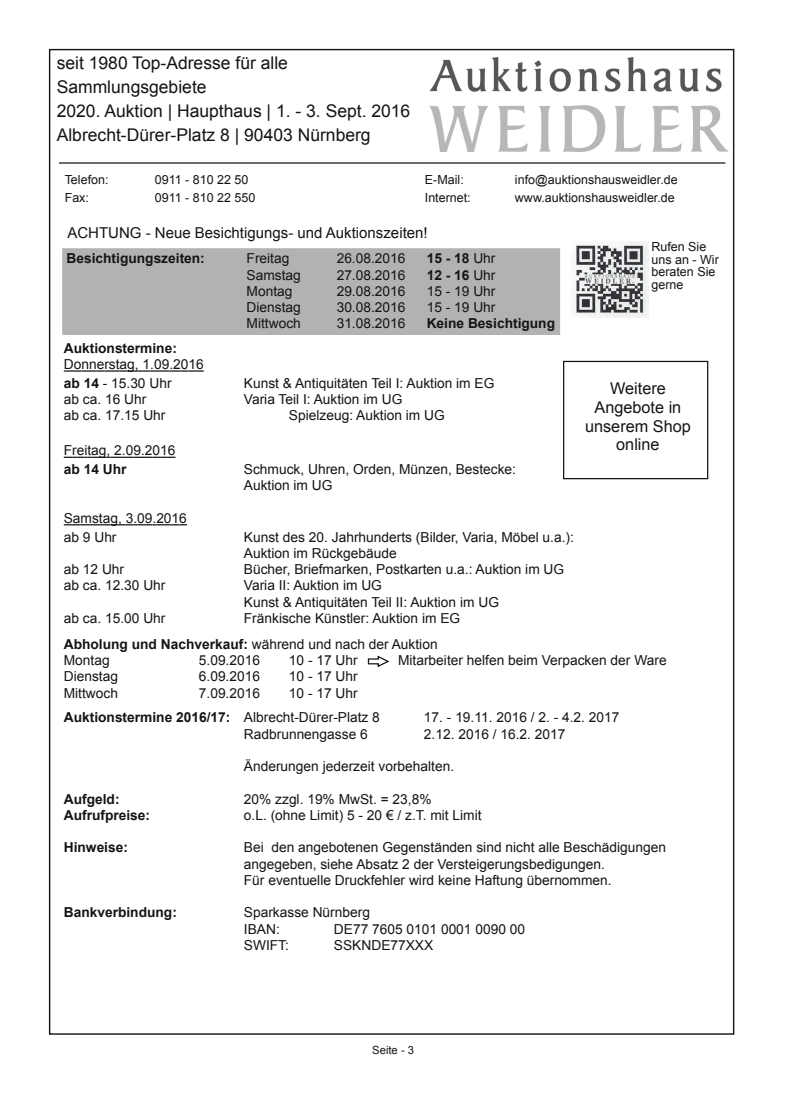
<style>
.page{position:relative;width:787px;height:1095px;background:#fff}
.page>*{position:absolute;margin:0;border:0;box-sizing:border-box;transform-origin:0 0}
.t1{font:17.5px/23.8px "Arial";color:#161413}
.t2{font:16.25px/18.8px "Arial";color:#161413;text-align:center}
.t3{font:15px "Arial";color:#161413}
.t4{font:13.75px/16.2px "Arial";color:#161413}
.t5{font:700 13.75px "Arial";color:#161413}
.t6{font:12.5px/12.5px "Arial";color:#161413}
.t7{font:11.25px "Arial";color:#161413}
.s1{font-weight:400}
.s2{font-weight:700}
</style>
<div class="page">
<div style="left:63px;top:249px;width:496px;height:85px;background:#b0b2b4"></div>
<div style="left:62px;top:248px;width:498px;height:87px;border:1px solid #b0b2b4"></div>
<div style="left:563px;top:361px;width:145px;height:118px;border:1px solid #161413"></div>
<svg style="left:64px;top:370px;width:140px;height:2px"></svg>
<svg style="left:64px;top:457px;width:111px;height:1px"></svg>
<svg style="left:64px;top:524px;width:123px;height:1px"></svg>
<svg style="left:367px;top:655px;width:23px;height:13px"></svg>
<hr style="left:59px;top:162px;width:666px;height:2px;background:#161413">
<img style="left:574px;top:242px;width:74px;height:76px">
<img style="left:430px;top:57px;width:298px;height:95px">
<p class="t1" style="left:57px;top:53px;width:355px">seit 1980 Top-Adresse für alle Sammlungsgebiete<br>2020. Auktion | Haupthaus | 1. - 3. Sept. 2016<br>Albrecht-Dürer-Platz 8 | 90403 Nürnberg</p>
<p class="t6" style="left:65px;top:174px;width:45px">Telefon:</p>
<p class="t6" style="left:155px;top:174px;width:95px">0911 - 810 22 50</p>
<p class="t6" style="left:425px;top:174px;width:40px">E-Mail:</p>
<p class="t6" style="left:515px;top:174px;width:164px">info@auktionshausweidler.de</p>
<p class="t6" style="left:65px;top:193px;width:26px">Fax:</p>
<p class="t6" style="left:155px;top:193px;width:102px">0911 - 810 22 550</p>
<p class="t6" style="left:425px;top:193px;width:47px">Internet:</p>
<p class="t6" style="left:515px;top:193px;width:161px">www.auktionshausweidler.de</p>
<p class="t3" style="left:67px;top:227px;width:362px">ACHTUNG - Neue Besichtigungs- und Auktionszeiten!</p>
<p class="t5" style="left:67px;top:253px;width:140px">Besichtigungszeiten:</p>
<p class="t4" style="left:247px;top:252px;width:44px">Freitag</p>
<p class="t4" style="left:337px;top:252px;width:70px">26.08.2016</p>
<p class="t5" style="left:427px;top:253px;width:70px">15 - 18 <span class="s1">Uhr</span></p>
<p class="t4" style="left:247px;top:268px;width:56px">Samstag</p>
<p class="t4" style="left:337px;top:268px;width:70px">27.08.2016</p>
<p class="t5" style="left:427px;top:270px;width:70px">12 - 16 <span class="s1">Uhr</span></p>
<p class="t4" style="left:247px;top:284px;width:47px">Montag</p>
<p class="t4" style="left:337px;top:284px;width:70px">29.08.2016</p>
<p class="t4" style="left:427px;top:284px;width:70px">15 - 19 Uhr</p>
<p class="t4" style="left:247px;top:300px;width:56px">Dienstag</p>
<p class="t4" style="left:337px;top:300px;width:70px">30.08.2016</p>
<p class="t4" style="left:427px;top:300px;width:70px">15 - 19 Uhr</p>
<p class="t4" style="left:247px;top:317px;width:56px">Mittwoch</p>
<p class="t4" style="left:337px;top:317px;width:70px">31.08.2016</p>
<p class="t5" style="left:427px;top:318px;width:130px">Keine Besichtigung</p>
<p class="t5" style="left:64px;top:343px;width:115px">Auktionstermine:</p>
<p class="t4" style="left:64px;top:356px;width:141px;line-height:18.8px">Donnerstag, 1.09.2016 <span class="s2">ab 14</span> - 15.30 Uhr</p>
<p class="t4" style="left:244px;top:376px;width:252px">Kunst &amp; Antiquitäten Teil I: Auktion im EG</p>
<p class="t4" style="left:64px;top:392px;width:84px">ab ca. 16 Uhr</p>
<p class="t4" style="left:244px;top:392px;width:160px">Varia Teil I: Auktion im UG</p>
<p class="t4" style="left:64px;top:409px;width:103px">ab ca. 17.15 Uhr</p>
<p class="t4" style="left:289px;top:409px;width:157px">Spielzeug: Auktion im UG</p>
<p class="t4" style="left:64px;top:444px;width:113px">Freitag, 2.09.2016</p>
<p class="t5" style="left:64px;top:464px;width:64px">ab 14 Uhr</p>
<p class="t4" style="left:244px;top:462px;width:274px">Schmuck, Uhren, Orden, Münzen, Bestecke:<br>Auktion im UG</p>
<p class="t4" style="left:64px;top:510px;width:125px;line-height:18.8px">Samstag, 3.09.2016 ab 9 Uhr</p>
<p class="t4" style="left:244px;top:530px;width:331px">Kunst des 20. Jahrhunderts (Bilder, Varia, Möbel u.a.):<br>Auktion im Rückgebäude</p>
<p class="t6" style="left:651px;top:242px;width:69px">Rufen Sie uns an - Wir beraten Sie gerne</p>
<p class="t2" style="left:585px;top:380px;width:107px">Weitere<br>Angebote in unserem Shop online</p>
<p class="t4" style="left:64px;top:562px;width:62px">ab 12 Uhr</p>
<p class="t4" style="left:244px;top:562px;width:322px">Bücher, Briefmarken, Postkarten u.a.: Auktion im UG</p>
<p class="t4" style="left:64px;top:579px;width:103px">ab ca. 12.30 Uhr</p>
<p class="t4" style="left:244px;top:579px;width:257px">Varia II: Auktion im UG<br>Kunst &amp; Antiquitäten Teil II: Auktion im UG</p>
<p class="t4" style="left:64px;top:611px;width:103px">ab ca. 15.00 Uhr</p>
<p class="t4" style="left:64px;top:606px;width:398px;line-height:26px;text-indent:180px">Fränkische Künstler: Auktion im EG<br><span class="s2">Abholung und Nachverkauf:</span> während und nach der Auktion</p>
<p class="t4" style="left:64px;top:653px;width:47px">Montag</p>
<p class="t4" style="left:199px;top:653px;width:63px">5.09.2016</p>
<p class="t4" style="left:289px;top:653px;width:70px">10 - 17 Uhr</p>
<p class="t4" style="left:398px;top:653px;width:270px">Mitarbeiter helfen beim Verpacken der Ware</p>
<p class="t4" style="left:64px;top:670px;width:56px">Dienstag</p>
<p class="t4" style="left:199px;top:670px;width:63px">6.09.2016</p>
<p class="t4" style="left:289px;top:670px;width:70px">10 - 17 Uhr</p>
<p class="t4" style="left:64px;top:686px;width:56px">Mittwoch</p>
<p class="t4" style="left:199px;top:686px;width:63px">7.09.2016</p>
<p class="t4" style="left:64px;top:682px;width:318px;line-height:24.8px;text-indent:225px">10 - 17 Uhr<br><span class="s2">Auktionstermine 2016/17:</span> Albrecht-Dürer-Platz 8</p>
<p class="t4" style="left:424px;top:711px;width:197px">17. - 19.11. 2016 / 2. - 4.2. 2017</p>
<p class="t4" style="left:244px;top:727px;width:125px">Radbrunnengasse 6</p>
<p class="t4" style="left:424px;top:727px;width:143px">2.12. 2016 / 16.2. 2017</p>
<p class="t4" style="left:244px;top:759px;width:212px">Änderungen jederzeit vorbehalten.</p>
<p class="t5" style="left:64px;top:793px;width:57px">Aufgeld:</p>
<p class="t4" style="left:244px;top:792px;width:189px">20% zzgl. 19% MwSt. = 23,8%</p>
<p class="t5" style="left:64px;top:810px;width:88px">Aufrufpreise:</p>
<p class="t4" style="left:244px;top:808px;width:239px">o.L. (ohne Limit) 5 - 20 € / z.T. mit Limit</p>
<p class="t5" style="left:64px;top:842px;width:66px">Hinweise:</p>
<p class="t4" style="left:244px;top:841px;width:423px">Bei den angebotenen Gegenständen sind nicht alle Beschädigungen angegeben, siehe Absatz 2 der Versteigerungsbedigungen.<br>Für eventuelle Druckfehler wird keine Haftung übernommen.</p>
<p class="t5" style="left:64px;top:907px;width:115px">Bankverbindung:</p>
<p class="t4" style="left:244px;top:906px;width:128px">Sparkasse Nürnberg<br>IBAN:</p>
<p class="t4" style="left:334px;top:922px;width:193px">DE77 7605 0101 0001 0090 00</p>
<p class="t4" style="left:244px;top:938px;width:47px">SWIFT:</p>
<p class="t4" style="left:334px;top:938px;width:101px">SSKNDE77XXX</p>
<p class="t7" style="left:372px;top:1046px;width:43px">Seite - 3</p>
</div>
